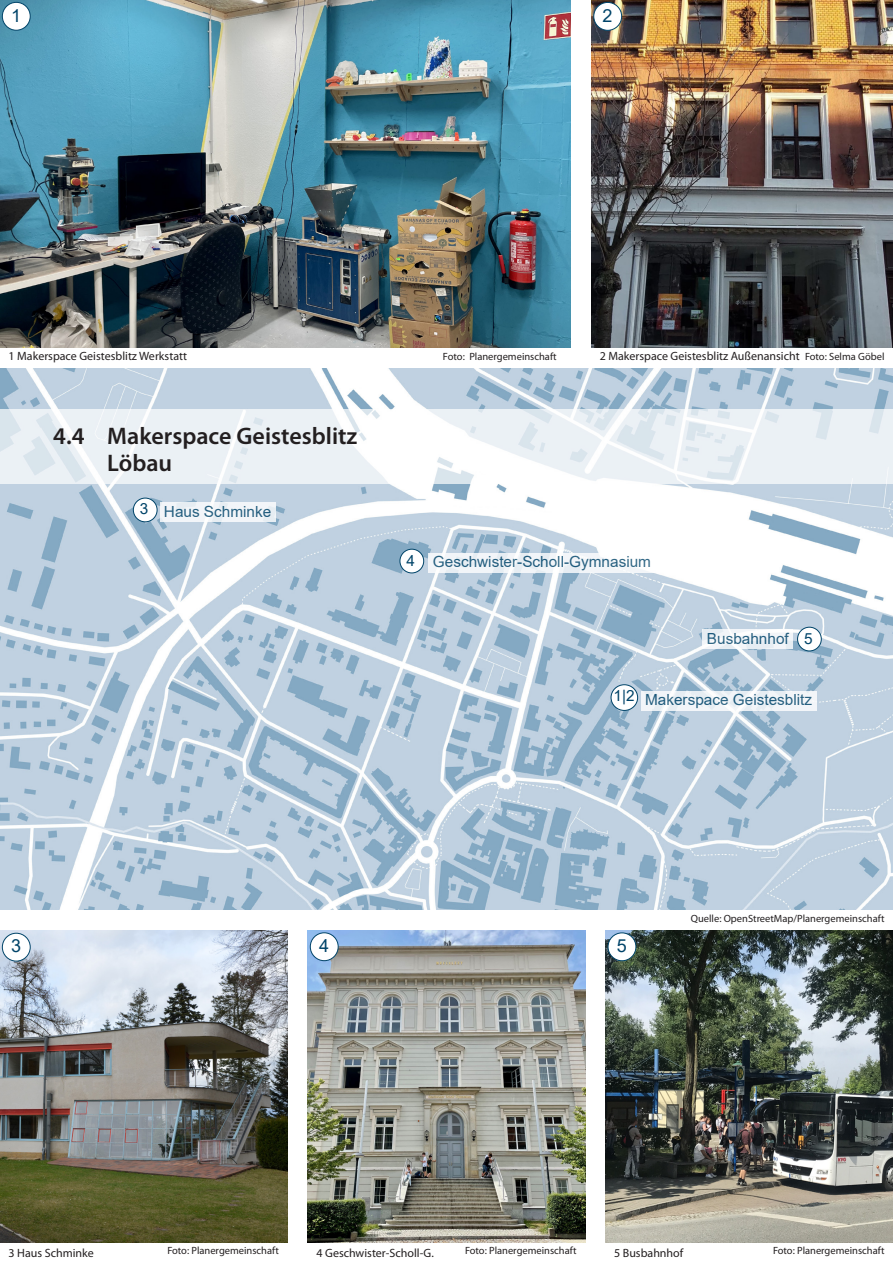
<style>
.page{position:relative;width:893px;height:1263px;background:#fff}
.page>*{position:absolute;margin:0;border:0;box-sizing:border-box;transform-origin:0 0}
.Text_Ueberschrift_2_Hierarchie_-_H2{font:600 24px/27px "Myriad Pro";color:#231f20}
.t1{font:18px "Arial";color:#004469}
.t2{font:15.3px "Arial";color:#004469}
.t3{font:12px "Myriad Pro";color:#231f20}
.Fotoquelle_rechtsbuendig_-_P{font:10.5px "Myriad Pro";color:#231f20}
</style>
<div class="page">
<img style="left:0;top:369px;width:893px;height:541px">
<svg style="left:0;top:409px;width:893px;height:75px;fill:#ebf1f5"></svg>
<img style="left:0;top:0;width:571px;height:348px">
<img style="left:591px;top:0;width:302px;height:348px">
<img style="left:0;top:930px;width:287px;height:312px">
<div style="left:2px;top:933px;width:28px;height:28px;background:#fff;border-radius:50%"></div>
<div style="left:2px;top:933px;width:28px;height:28px;border:1px solid #004469;border-radius:50%"></div>
<div style="left:797px;top:627px;width:24px;height:24px;background:#fff;border-radius:50%"></div>
<div style="left:797px;top:627px;width:24px;height:24px;border:1px solid #004469;border-radius:50%"></div>
<div style="left:400px;top:549px;width:24px;height:24px;background:#fff;border-radius:50%"></div>
<div style="left:400px;top:549px;width:24px;height:24px;border:1px solid #004469;border-radius:50%"></div>
<div style="left:611px;top:685px;width:27px;height:25px;background:#fff;border-radius:50%"></div>
<div style="left:611px;top:684px;width:27px;height:27px;border:1px solid #004469;border-radius:50%"></div>
<img style="left:308px;top:930px;width:277px;height:312px">
<img style="left:606px;top:930px;width:287px;height:312px">
<div style="left:2px;top:2px;width:28px;height:28px;background:#fff;border-radius:50%"></div>
<div style="left:2px;top:2px;width:28px;height:28px;border:1px solid #004469;border-radius:50%"></div>
<div style="left:594px;top:2px;width:28px;height:28px;background:#fff;border-radius:50%"></div>
<div style="left:593px;top:2px;width:29px;height:29px;border:1px solid #004469;border-radius:50%"></div>
<div style="left:608px;top:933px;width:28px;height:28px;background:#fff;border-radius:50%"></div>
<div style="left:608px;top:933px;width:28px;height:28px;border:1px solid #004469;border-radius:50%"></div>
<div style="left:310px;top:933px;width:28px;height:28px;background:#fff;border-radius:50%"></div>
<div style="left:310px;top:932px;width:28px;height:29px;border:1px solid #004469;border-radius:50%"></div>
<div style="left:133px;top:498px;width:24px;height:24px;background:#fff;border-radius:50%"></div>
<div style="left:133px;top:498px;width:24px;height:24px;border:1px solid #004469;border-radius:50%"></div>
<div style="left:160px;top:503px;width:116px;height:19px;background:#f2f5f9"></div>
<div style="left:429px;top:553px;width:226px;height:20px;background:linear-gradient(to right,#edf1f6,#f8fafb)"></div>
<div style="left:641px;top:691px;width:175px;height:20px;background:#f2f5f8"></div>
<div style="left:703px;top:629px;width:90px;height:20px;background:#f2f5f9"></div>
<h2 class="t1" style="left:11px;top:3px;width:12px">1</h2>
<h2 class="t1" style="left:602px;top:3px;width:12px">2</h2>
<p class="t3" style="left:9px;top:349px;width:180px">1 Makerspace Geistesblitz Werkstatt</p>
<p class="Fotoquelle_rechtsbuendig_-_P" style="left:443px;top:350px;width:115px">Foto: Planergemeinschaft</p>
<p class="t3" style="left:600px;top:349px;width:201px">2 Makerspace Geistesblitz Außenansicht</p>
<p class="Fotoquelle_rechtsbuendig_-_P" style="left:805px;top:350px;width:81px">Foto: Selma Göbel</p>
<h2 class="Text_Ueberschrift_2_Hierarchie_-_H2" style="left:107px;top:421px;width:252px;text-indent:-54px">4.4 Makerspace Geistesblitz<br>Löbau</h2>
<h2 class="t1" style="left:11px;top:934px;width:12px">3</h2>
<h3 class="t2" style="left:140px;top:501px;width:133px">3 Haus Schminke</h3>
<h3 class="t2" style="left:406px;top:550px;width:10px">4</h3>
<h3 class="t2" style="left:433px;top:551px;width:220px">Geschwister-Scholl-Gymnasium</h3>
<h3 class="t2" style="left:707px;top:628px;width:83px">Busbahnhof</h3>
<h3 class="t2" style="left:804px;top:628px;width:10px">5</h3>
<h3 class="t2" style="left:613px;top:685px;width:23px">1|2</h3>
<h3 class="t2" style="left:645px;top:689px;width:169px">Makerspace Geistesblitz</h3>
<h2 class="t1" style="left:319px;top:933px;width:12px">4</h2>
<h2 class="t1" style="left:617px;top:933px;width:12px">5</h2>
<p class="Fotoquelle_rechtsbuendig_-_P" style="left:691px;top:912px;width:195px">Quelle: OpenStreetMap/Planergemeinschaft</p>
<p class="t3" style="left:9px;top:1245px;width:87px">3 Haus Schminke</p>
<p class="Fotoquelle_rechtsbuendig_-_P" style="left:167px;top:1244px;width:113px">Foto: Planergemeinschaft</p>
<p class="t3" style="left:316px;top:1245px;width:119px">4 Geschwister-Scholl-G.</p>
<p class="Fotoquelle_rechtsbuendig_-_P" style="left:465px;top:1244px;width:113px">Foto: Planergemeinschaft</p>
<p class="t3" style="left:614px;top:1245px;width:71px">5 Busbahnhof</p>
<p class="Fotoquelle_rechtsbuendig_-_P" style="left:773px;top:1244px;width:113px">Foto: Planergemeinschaft</p>
</div>
